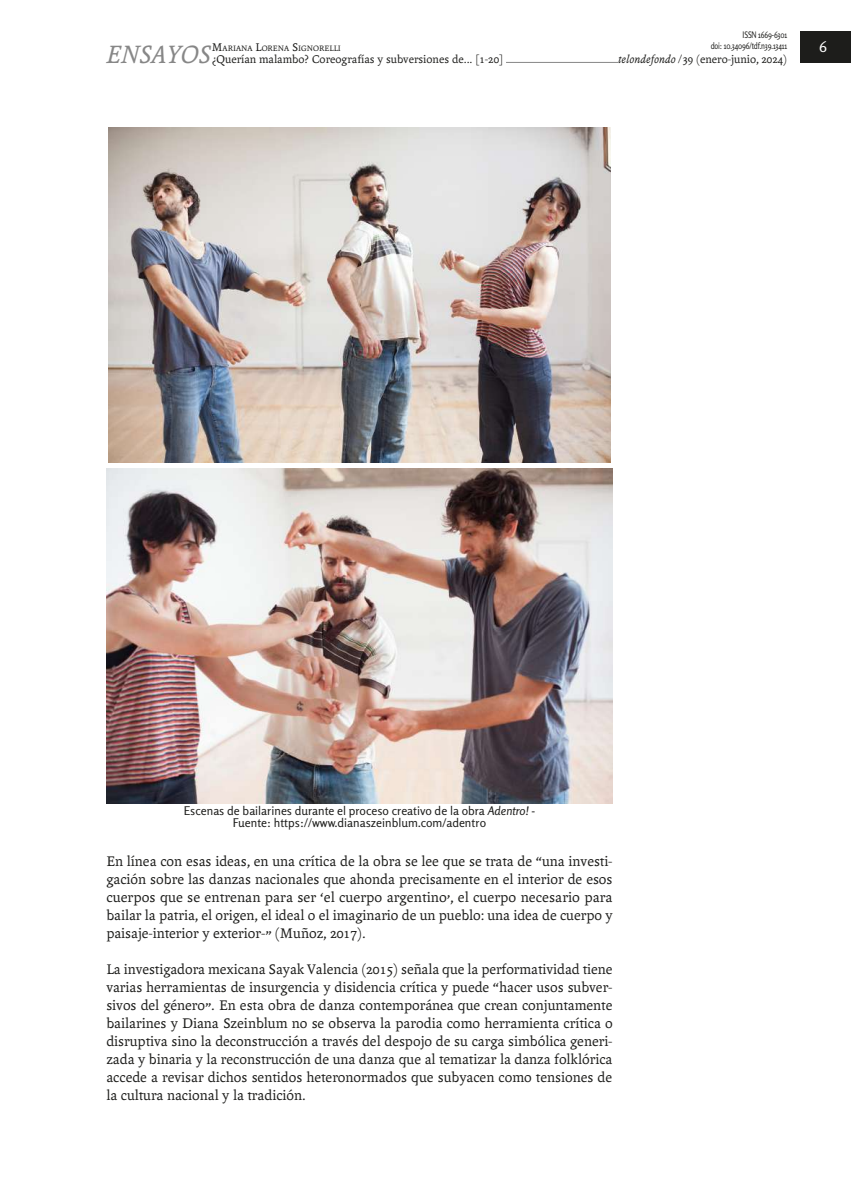
<style>
.page{position:relative;width:851px;height:1191px;background:#fff}
.page>*{position:absolute;margin:0;border:0;box-sizing:border-box;transform-origin:0 0}
.t1{font:italic 27px "Andralis ND Os F";color:#878787}
.t2{font:15px/18px "Andralis ND Os F";color:#1d1d1b;text-align:justify}
.t3{font:15px "Rosario";color:#fff}
.t4{font:12px/12px "Rosario";color:#1d1d1b;text-align:center}
.t5{font:12px "Andralis ND Os F";color:#1d1d1b}
.t6{font:9px/10.8px "Rosario";letter-spacing:-.02em;color:#1d1d1b;text-align:right;scale:.8 1}
.t7{font:8.4px "Andralis ND Os F";color:#1d1d1b}
.s1{font-size:12px}
.s2{font-style:italic}
</style>
<div class="page">
<hr style="left:106px;top:62px;width:598px;height:1px;background:#878787">
<div style="left:618px;top:52px;width:169px;height:15px;background:#fff"></div>
<div style="left:800px;top:32px;width:50px;height:31px;background:#1d1d1b"></div>
<div style="left:106px;top:43px;width:109px;height:24px;background:#fff"></div>
<div style="left:212px;top:52px;width:294px;height:15px;background:#fff"></div>
<img style="left:108px;top:128px;width:502px;height:334px">
<img style="left:106px;top:469px;width:506px;height:335px">
<h1 class="t1" style="left:106px;top:40px;width:106px">ENSAYOS</h1>
<p class="t7" style="left:212px;top:44px;width:131px"><span class="s1">M</span>ARIANA <span class="s1">L</span>ORENA <span class="s1">S</span>IGNORELLI</p>
<p class="t5" style="left:212px;top:52px;width:293px">¿Querían malambo? Coreografías y subversiones de... [1-20]</p>
<p class="t6" style="left:710px;top:30px;width:97px">ISSN 1669-6301<br>doi: 10.34096/tdf.n39.13411</p>
<p class="t5" style="left:618px;top:52px;width:170px"><span class="s2">telondefondo</span> /39 (enero-junio, 2024)</p>
<p class="t3" style="left:819px;top:37px;width:10px">6</p>
<p class="t4" style="left:184px;top:805px;width:353px">Escenas de bailarines durante el proceso creativo de la obra <span class="s2">Adentro!</span> -<br>Fuente: https://www.dianaszeinblum.com/adentro</p>
<p class="t2" style="left:106px;top:852px;width:507px">En línea con esas ideas, en una crítica de la obra se lee que se trata de “una investi&shy;gación sobre las danzas nacionales que ahonda precisamente en el interior de esos cuerpos que se entrenan para ser ‘el cuerpo argentino’, el cuerpo necesario para bailar la patria, el origen, el ideal o el imaginario de un pueblo: una idea de cuerpo y paisaje-interior y exterior-” (Muñoz, 2017).</p>
<p class="t2" style="left:106px;top:960px;width:508px">La investigadora mexicana Sayak Valencia (2015) señala que la performatividad tiene varias herramientas de insurgencia y disidencia crítica y puede “hacer usos subver&shy;sivos del género”. En esta obra de danza contemporánea que crean conjuntamente bailarines y Diana Szeinblum no se observa la parodia como herramienta crítica o disruptiva sino la deconstrucción a través del despojo de su carga simbólica generi&shy;zada y binaria y la reconstrucción de una danza que al tematizar la danza folklórica accede a revisar dichos sentidos heteronormados que subyacen como tensiones de la cultura nacional y la tradición.</p>
</div>
